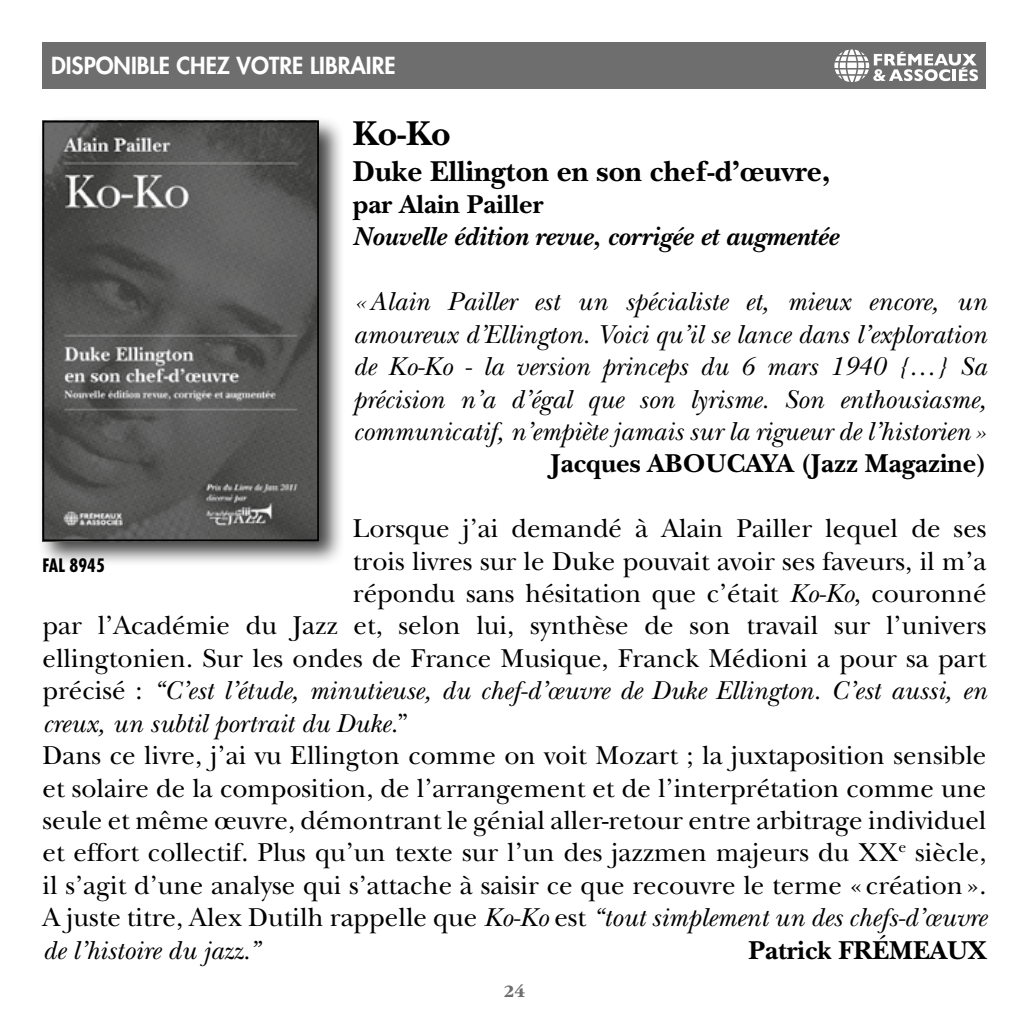
<style>
.page{position:relative;width:1029px;height:1021px;background:#fff}
.page>*{position:absolute;margin:0;border:0;box-sizing:border-box;transform-origin:0 0}
.t1{font:700 36px "New Baskerville Std";color:#000}
.t2{font:700 30px "New Baskerville Std";color:#000}
.t3{font:27px "New Baskerville Std";color:#000}
.t4{font:italic 27px/32.4px "New Baskerville Std";color:#000;text-align:justify}
.t5{font:700 27px "New Baskerville Std";color:#000}
.t6{font:italic 700 27px "New Baskerville Std";color:#000}
.t7{font:800 22.8px "Futura Std";color:#fff}
.t8{font:700 condensed 18px "Futura Std";color:#000}
.t9{font:700 18px "ITC Garamond Std";color:#6e6e6e}
.s1{font-style:italic}
.s2{font-style:normal}
</style>
<div class="page">
<div style="left:43px;top:43px;width:943px;height:46px;background:#6e6e6e"></div>
<svg style="left:834px;top:49px;width:144px;height:33px"></svg>
<div style="left:37px;top:115px;width:308px;height:452px;background:#000;opacity:.75"></div>
<img style="left:46px;top:124px;width:270px;height:414px">
<div style="left:43px;top:121px;width:276px;height:420px;border:2px solid #000"></div>
<p class="t7" style="left:51px;top:52px;width:346px">DISPONIBLE CHEZ VOTRE LIBRAIRE</p>
<h1 class="t1" style="left:353px;top:112px;width:99px">Ko-Ko</h1>
<p class="t2" style="left:353px;top:153px;width:479px">Duke Ellington en son chef-d’œuvre,</p>
<p class="t5" style="left:353px;top:188px;width:192px">par Alain Pailler</p>
<p class="t6" style="left:353px;top:221px;width:487px">Nouvelle édition revue, corrigée et augmentée</p>
<p class="t4" style="left:353px;top:285px;width:635px">«Alain Pailler est un spécialiste et, mieux encore, un amoureux d’Ellington. Voici qu’il se lance dans l’exploration de Ko-Ko - la version princeps du 6 mars 1940 {…} Sa précision n’a d’égal que son lyrisme. Son enthousiasme, communicatif, n’empiète jamais sur la rigueur de l’historien»</p>
<p class="t5" style="left:550px;top:448px;width:438px">Jacques ABOUCAYA (Jazz Magazine)</p>
<p class="t3" style="left:353px;top:512px;width:635px">Lorsque j’ai demandé à Alain Pailler lequel de ses</p>
<p class="t3" style="left:353px;top:545px;width:635px">trois livres sur le Duke pouvait avoir ses faveurs, il m’a</p>
<p class="t3" style="left:353px;top:577px;width:635px">répondu sans hésitation que c’était <span class="s1">Ko-Ko</span>, couronné</p>
<p class="t3" style="left:43px;top:610px;width:945px">par l’Académie du Jazz et, selon lui, synthèse de son travail sur l’univers</p>
<p class="t3" style="left:43px;top:642px;width:945px">ellingtonien. Sur les ondes de France Musique, Franck Médioni a pour sa part</p>
<p class="t4" style="left:43px;top:674px;width:945px"><span class="s2">précisé :</span> “C’est l’étude, minutieuse, du chef-d’œuvre de Duke Ellington. C’est aussi, en</p>
<p class="t4" style="left:43px;top:707px;width:367px">creux, un subtil portrait du Duke.<span class="s2">”</span></p>
<p class="t3" style="left:43px;top:739px;width:945px">Dans ce livre, j’ai vu Ellington comme on voit Mozart ; la juxtaposition sensible</p>
<p class="t3" style="left:43px;top:772px;width:945px">et solaire de la composition, de l’arrangement et de l’interprétation comme une</p>
<p class="t3" style="left:43px;top:804px;width:945px">seule et même œuvre, démontrant le génial aller-retour entre arbitrage individuel</p>
<p class="t3" style="left:43px;top:836px;width:945px">et effort collectif. Plus qu’un texte sur l’un des jazzmen majeurs du XX<sup>e</sup> siècle,</p>
<p class="t3" style="left:43px;top:869px;width:945px">il s’agit d’une analyse qui s’attache à saisir ce que recouvre le terme « création».</p>
<p class="t4" style="left:43px;top:901px;width:945px"><span class="s2">A juste titre, Alex Dutilh rappelle que</span> Ko-Ko <span class="s2">est</span> “tout simplement un des chefs-d’œuvre</p>
<p class="t4" style="left:43px;top:933px;width:219px">de l’histoire du jazz.”</p>
<p class="t5" style="left:748px;top:934px;width:240px">Patrick FRÉMEAUX</p>
<p class="t8" style="left:43px;top:554px;width:64px">FAL 8945</p>
<p class="t9" style="left:504px;top:980px;width:23px">24</p>
</div>
